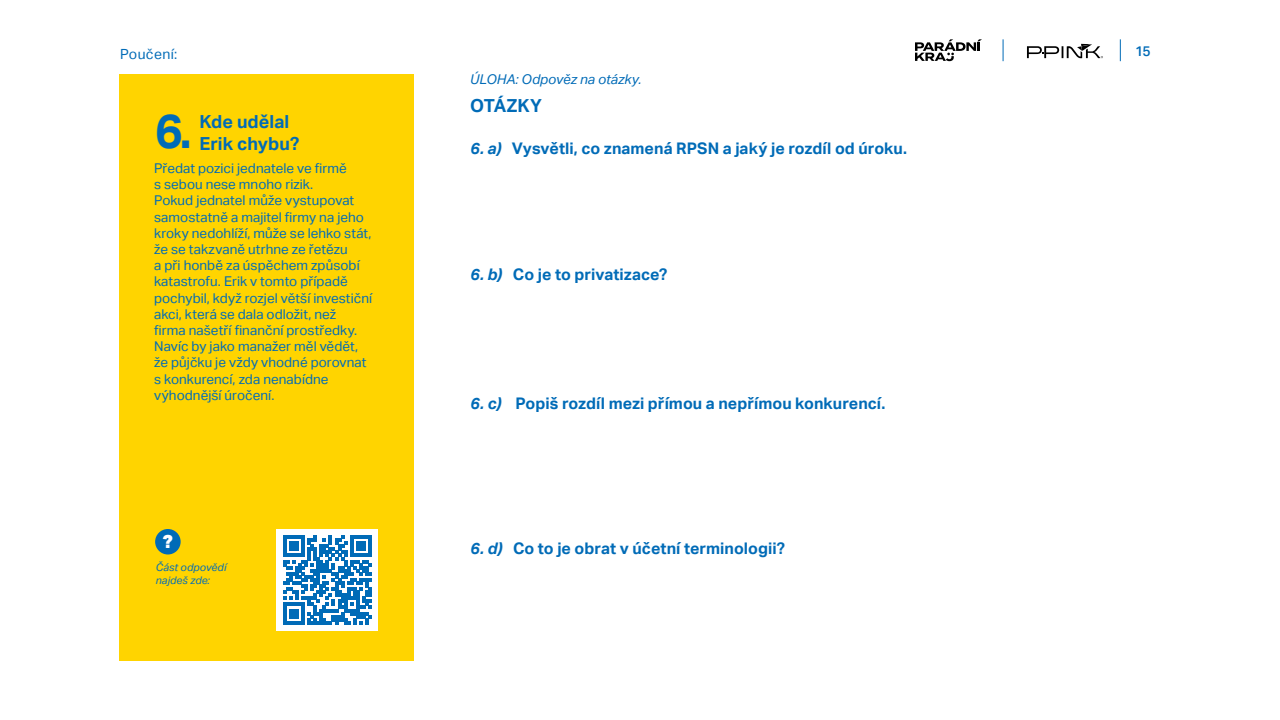
<style>
.page{position:relative;width:1280px;height:720px;background:#fff}
.page>*{position:absolute;margin:0;border:0;box-sizing:border-box;transform-origin:0 0}
.t1{font:700 48px "Aktiv Grotesk";color:#006bb7}
.t2{font:700 18px/21.6px "Aktiv Grotesk";color:#006bb7}
.t3{font:900 18px "Aktiv Grotesk";color:#fff}
.t4{font:700 16px "Aktiv Grotesk";color:#006bb7}
.t5{font:14px "Aktiv Grotesk";letter-spacing:.03em;color:#006bb7}
.t6{font:500 14px "Aktiv Grotesk";color:#006bb7}
.t7{font:13.5px/16.2px "Aktiv Grotesk";letter-spacing:.005em;color:#006bb7}
.t8{font:italic 13.5px "Aktiv Grotesk";letter-spacing:.005em;color:#006bb7}
.t9{font:italic 10.5px/12.6px "Aktiv Grotesk";letter-spacing:.01em;color:#006bb7}
.s1{font-style:italic}
</style>
<div class="page">
<svg style="left:1120px;top:39px;width:1px;height:22px"></svg>
<svg style="left:1027px;top:44px;width:76px;height:15px"></svg>
<svg style="left:915px;top:39px;width:67px;height:22px"></svg>
<svg style="left:1003px;top:39px;width:1px;height:22px"></svg>
<div style="left:119px;top:74px;width:295px;height:586px;background:#ffd400"></div>
<div style="left:276px;top:529px;width:102px;height:102px;background:#fff"></div>
<svg style="left:283px;top:536px;width:89px;height:88px"></svg>
<div style="left:155px;top:529px;width:26px;height:26px;background:#006bb7;border-radius:50%"></div>
<p class="t5" style="left:120px;top:46px;width:59px">Poučení:</p>
<p class="t6" style="left:1135px;top:43px;width:17px">15</p>
<h1 class="t1" style="left:155px;top:103px;width:38px">6.</h1>
<h2 class="t2" style="left:199px;top:111px;width:102px">Kde udělal<br>Erik chybu?</h2>
<p class="t7" style="left:154px;top:160px;width:220px">Předat pozici jednatele ve firmě<br>s sebou nese mnoho rizik.<br>Pokud jednatel může vystupovat samostatně a majitel firmy na jeho kroky nedohlíží, může se lehko stát, že se takzvaně utrhne ze řetězu<br>a při honbě za úspěchem způsobí katastrofu. Erik v tomto případě pochybil, když rozjel větší investiční akci, která se dala odložit, než<br>firma našetří finanční prostředky.<br>Navíc by jako manažer měl vědět, že půjčku je vždy vhodné porovnat s konkurencí, zda nenabídne výhodnější úročení.</p>
<h2 class="t3" style="left:163px;top:530px;width:12px">?</h2>
<p class="t9" style="left:156px;top:562px;width:72px">Část odpovědí najdeš zde:</p>
<p class="t8" style="left:470px;top:72px;width:173px">ÚLOHA: Odpověz na otázky.</p>
<h2 class="t2" style="left:470px;top:95px;width:74px">OTÁZKY</h2>
<p class="t4" style="left:470px;top:139px;width:439px"><span class="s1">6. a)</span> Vysvětli, co znamená RPSN a jaký je rozdíl od úroku.</p>
<p class="t4" style="left:470px;top:265px;width:199px"><span class="s1">6. b)</span> Co je to privatizace?</p>
<p class="t4" style="left:470px;top:394px;width:417px"><span class="s1">6. c)</span> Popiš rozdíl mezi přímou a nepřímou konkurencí.</p>
<p class="t4" style="left:470px;top:539px;width:317px"><span class="s1">6. d)</span> Co to je obrat v účetní terminologii?</p>
</div>
